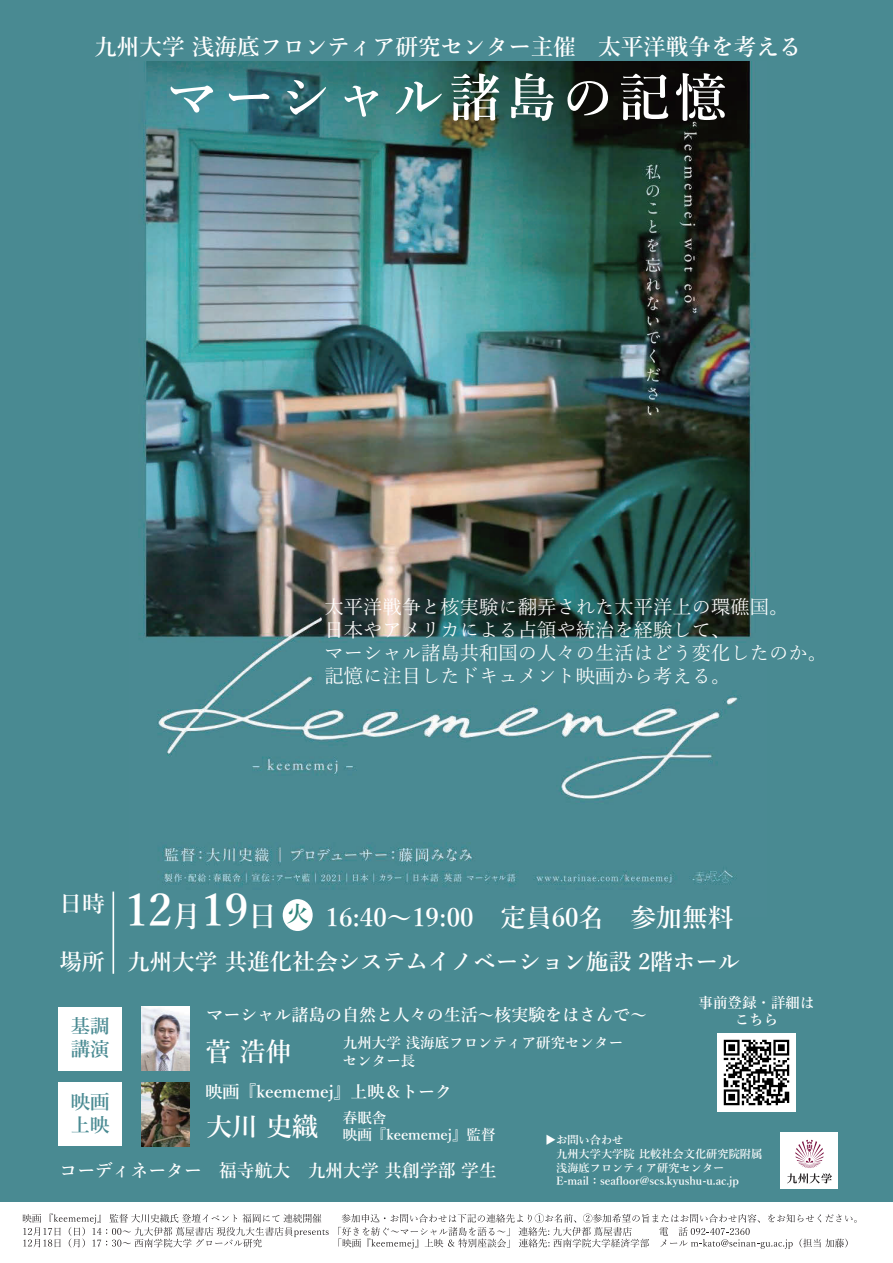
<style>
.page{position:relative;width:893px;height:1263px;background:#498a92}
.page>*{position:absolute;margin:0;border:0;box-sizing:border-box;transform-origin:0 0}
.t1{font:600 51.6px "Yu Mincho";letter-spacing:.095em;color:#fff}
.t2{font:600 25.65px "Yu Mincho";color:#fff}
.t3{font:600 22.65px "Yu Mincho";color:#fff}
.t4{font:19.35px/23.2px "Yu Mincho";color:#fff}
.t5{font:600 19.35px/23.2px "Yu Mincho";color:#498a92}
.t6{font:600 17.85px "Yu Mincho";color:#fff}
.t7{font:600 16.95px "Yu Mincho";color:#fff}
.t8{font:600 14.55px/17.4px "Yu Mincho";color:#fff}
.t9{font:600 11.25px/13.5px "Yu Mincho";color:#fff}
.s1{font-size:45px}
.s2{font-size:28.95px}
</style>
<div class="page">
<div style="left:0;top:1203px;width:893px;height:60px;background:#fff"></div>
<img style="left:142px;top:61px;width:614px;height:855px">
<div style="left:283px;top:899px;width:30px;height:32px;background:#fff;border-radius:50%"></div>
<hr style="left:113px;top:891px;width:1px;height:83px;background:#fff">
<div style="left:58px;top:1006px;width:64px;height:64px;background:#fff"></div>
<img style="left:142px;top:1006px;width:48px;height:64px">
<div style="left:58px;top:1082px;width:64px;height:64px;background:#fff"></div>
<img style="left:142px;top:1082px;width:48px;height:64px">
<img style="left:717px;top:1033px;width:78px;height:78px">
<div style="left:781px;top:1133px;width:57px;height:55px;background:#fff"></div>
<svg style="left:23px;top:1214px;width:306px;height:34px"></svg>
<svg style="left:338px;top:1213px;width:519px;height:36px"></svg>
<svg style="left:787px;top:1140px;width:45px;height:43px"></svg>
<p class="t3" style="left:94px;top:34px;width:709px">九州大学浅海底フロンティア研究センター主催 太平洋戦争を考える</p>
<h1 class="t1" style="left:167px;top:68px;width:561px">マーシャル諸島の記憶</h1>
<p class="t4" style="left:324px;top:593px;width:504px">太平洋戦争と核実験に翻弄された太平洋上の環礁国。<br>日本やアメリカによる占領や統治を経験して、<br>マーシャル諸島共和国の人々の生活はどう変化したのか。記憶に注目したドキュメント映画から考える。</p>
<h2 class="t2" style="left:125px;top:903px;width:610px"><span class="s1">12</span><span class="s2">月</span><span class="s1">19</span><span class="s2">日</span><sup>火</sup> 16:40～19:00 定員60名 参加無料</h2>
<p class="t3" style="left:60px;top:891px;width:47px">日時</p>
<p class="t3" style="left:60px;top:949px;width:682px">場所 九州大学共進化社会システムイノベーション施設 2階ホール</p>
<p class="t5" style="left:71px;top:1015px;width:40px">基調講演</p>
<p class="t7" style="left:206px;top:1005px;width:442px">マーシャル諸島の自然と人々の生活～核実験をはさんで～</p>
<h2 class="t2" style="left:206px;top:1037px;width:87px">菅浩伸</h2>
<p class="t8" style="left:343px;top:1035px;width:282px">九州大学浅海底フロンティア研究センター</p>
<p class="t8" style="left:343px;top:1052px;width:74px">センター長</p>
<p class="t8" style="left:698px;top:994px;width:117px;text-align:center">事前登録・詳細はこちら</p>
<p class="t5" style="left:71px;top:1090px;width:40px">映画上映</p>
<p class="t7" style="left:206px;top:1082px;width:248px">映画『keememej』上映＆トーク</p>
<h2 class="t2" style="left:206px;top:1112px;width:113px">大川史織</h2>
<p class="t8" style="left:343px;top:1109px;width:154px">春眠舎<br>映画『keememej』監督</p>
<p class="t6" style="left:60px;top:1160px;width:439px">コーディネーター 福寺航大 九州大学共創学部学生</p>
<p class="t9" style="left:556px;top:1134px;width:208px;text-indent:-11px">▶お問い合わせ<br>九州大学大学院比較社会文化研究院附属浅海底フロンティア研究センター<br>E-mail：seafloor@scs.kyushu-u.ac.jp</p>
</div>
